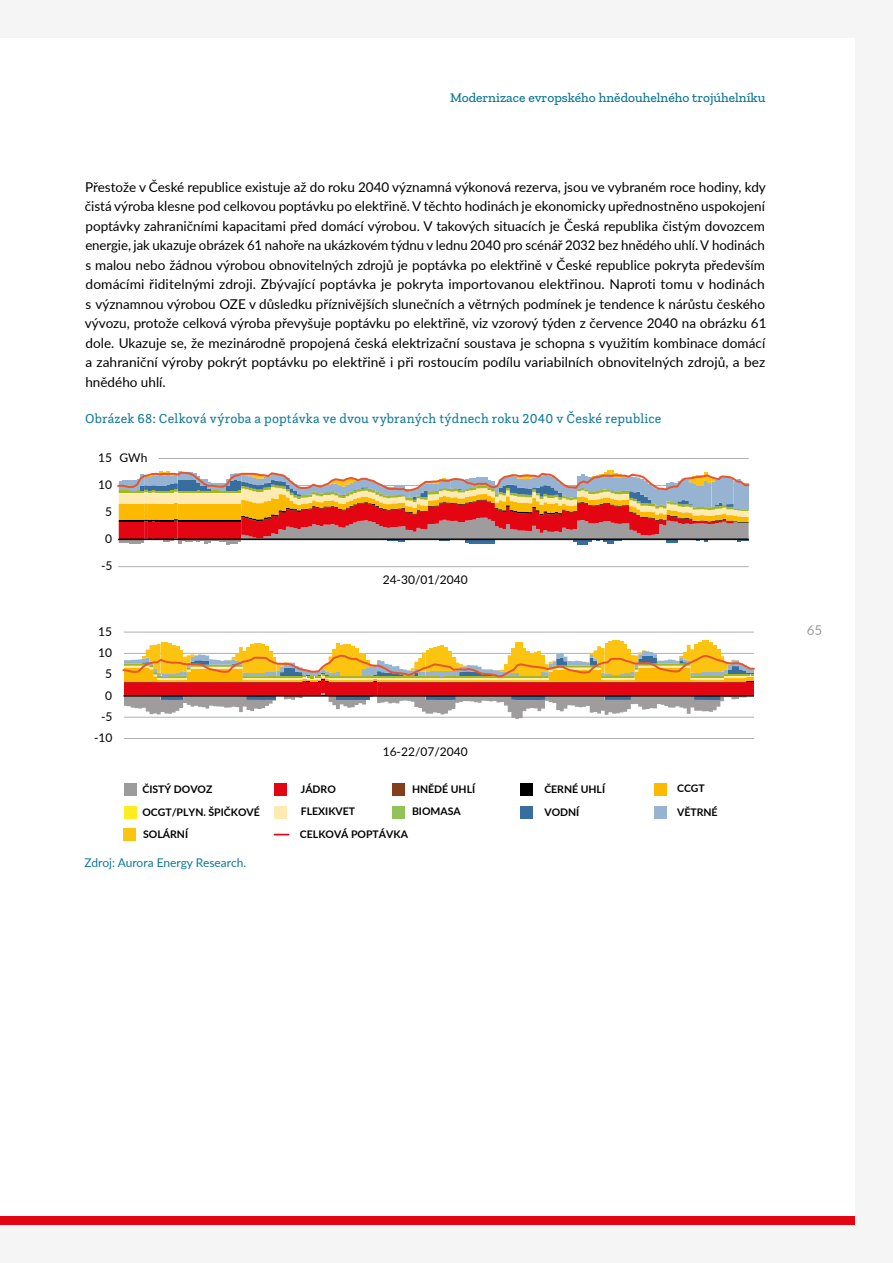
<style>
.page{position:relative;width:893px;height:1263px;background:#f5f5f5}
.page>*{position:absolute;margin:0;border:0;box-sizing:border-box;transform-origin:0 0}
.Normal_wrd_7{font:13.5px/19.5px "Lato";color:#000}
.tytuł_rysunek{font:13.5px "Questa Slab";letter-spacing:.015em;color:#0e7896}
.t1{font:500 13.5px "Zilla Slab";color:#0e7896}
.t2{font:13.5px "Lato";color:#9c9c9c}
.t3{font:12px/21.3px "Lato";color:#000}
.rysunek_podpis{font:12px "Lato";color:#0e7896}
.t4{font:700 10.5px "Lato";color:#000}
</style>
<div class="page">
<div style="left:0;top:38px;width:855px;height:1187px;background:#fff"></div>
<div style="left:0;top:1216px;width:855px;height:8px;background:#e30612"></div>
<hr style="left:118px;top:566px;width:631px;height:1px;background:#b0b0ae">
<hr style="left:159px;top:458px;width:590px;height:1px;background:#b0b0ae">
<hr style="left:123px;top:738px;width:631px;height:1px;background:#b0b0ae">
<hr style="left:123px;top:632px;width:631px;height:1px;background:#b0b0ae">
<hr style="left:118px;top:458px;width:1px;height:109px;background:#fff">
<svg style="left:117px;top:470px;width:633px;height:74px;background:#c8947b"></svg>
<hr style="left:161px;top:642px;width:3px;height:32px;background:#fdc311">
<hr style="left:164px;top:642px;width:4px;height:32px;background:#fdc311">
<hr style="left:168px;top:643px;width:4px;height:31px;background:#fdc311">
<hr style="left:172px;top:645px;width:4px;height:28px;background:#fdc311">
<hr style="left:176px;top:646px;width:3px;height:26px;background:#fdc311">
<hr style="left:247px;top:647px;width:3px;height:26px;background:#fdc311">
<hr style="left:250px;top:645px;width:4px;height:28px;background:#fdc311">
<hr style="left:254px;top:644px;width:4px;height:29px;background:#fdc311">
<hr style="left:258px;top:643px;width:3px;height:29px;background:#fdc311">
<hr style="left:261px;top:644px;width:4px;height:29px;background:#fdc311">
<hr style="left:265px;top:647px;width:4px;height:25px;background:#fdc311">
<hr style="left:332px;top:649px;width:4px;height:23px;background:#fdc311">
<hr style="left:336px;top:644px;width:4px;height:28px;background:#fdc311">
<hr style="left:340px;top:646px;width:3px;height:30px;background:#fdc311">
<hr style="left:343px;top:644px;width:4px;height:32px;background:#fdc311">
<hr style="left:347px;top:645px;width:4px;height:31px;background:#fdc311">
<hr style="left:351px;top:646px;width:4px;height:30px;background:#fdc311">
<hr style="left:355px;top:649px;width:3px;height:27px;background:#fdc311">
<hr style="left:429px;top:648px;width:4px;height:23px;background:#fdc311">
<hr style="left:433px;top:647px;width:4px;height:23px;background:#fdc311">
<hr style="left:437px;top:646px;width:3px;height:25px;background:#fdc311">
<hr style="left:440px;top:646px;width:4px;height:25px;background:#fdc311">
<hr style="left:444px;top:647px;width:4px;height:24px;background:#fdc311">
<hr style="left:511px;top:648px;width:4px;height:25px;background:#fdc311">
<hr style="left:515px;top:642px;width:4px;height:30px;background:#fdc311">
<hr style="left:519px;top:642px;width:4px;height:34px;background:#fdc311">
<hr style="left:523px;top:648px;width:3px;height:28px;background:#fdc311">
<hr style="left:605px;top:643px;width:3px;height:30px;background:#fdc311">
<hr style="left:608px;top:641px;width:4px;height:33px;background:#fdc311">
<hr style="left:612px;top:640px;width:4px;height:34px;background:#fdc311">
<hr style="left:616px;top:640px;width:4px;height:34px;background:#fdc311">
<hr style="left:620px;top:641px;width:3px;height:33px;background:#fdc311">
<hr style="left:623px;top:644px;width:4px;height:29px;background:#fdc311">
<hr style="left:627px;top:649px;width:4px;height:23px;background:#fdc311">
<hr style="left:694px;top:644px;width:4px;height:29px;background:#fdc311">
<hr style="left:698px;top:642px;width:4px;height:30px;background:#fdc311">
<hr style="left:702px;top:640px;width:3px;height:32px;background:#fdc311">
<hr style="left:705px;top:640px;width:4px;height:31px;background:#fdc311">
<hr style="left:709px;top:642px;width:4px;height:30px;background:#fdc311">
<hr style="left:713px;top:645px;width:4px;height:27px;background:#fdc311">
<hr style="left:150px;top:645px;width:3px;height:16px;background:#fdc311">
<hr style="left:153px;top:645px;width:4px;height:24px;background:#fdc311">
<svg style="left:157px;top:644px;width:4px;height:6px"></svg>
<svg style="left:239px;top:647px;width:4px;height:3px"></svg>
<svg style="left:597px;top:646px;width:4px;height:4px"></svg>
<svg style="left:687px;top:645px;width:4px;height:5px"></svg>
<hr style="left:691px;top:649px;width:3px;height:24px;background:#fdc311">
<hr style="left:123px;top:632px;width:1px;height:106px;background:#fff">
<svg style="left:122px;top:650px;width:633px;height:69px"></svg>
<div style="left:274px;top:806px;width:13px;height:13px;background:#ffebb1"></div>
<div style="left:392px;top:783px;width:13px;height:13px;background:#853e1b"></div>
<div style="left:521px;top:783px;width:12px;height:13px;background:#000"></div>
<div style="left:124px;top:783px;width:12px;height:13px;background:#9c9c9c"></div>
<div style="left:124px;top:828px;width:12px;height:12px;background:#fdc311"></div>
<div style="left:654px;top:806px;width:13px;height:13px;background:#96b3d1"></div>
<div style="left:654px;top:783px;width:13px;height:13px;background:#fbb900"></div>
<div style="left:124px;top:806px;width:12px;height:13px;background:#ffed1f"></div>
<div style="left:392px;top:806px;width:13px;height:13px;background:#93c257"></div>
<div style="left:521px;top:806px;width:12px;height:13px;background:#386da0"></div>
<div style="left:274px;top:783px;width:13px;height:13px;background:#e30612"></div>
<svg style="left:274px;top:834px;width:15px;height:1px"></svg>
<p class="t1" style="left:450px;top:90px;width:317px">Modernizace evropského hnědouhelného trojúhelníku</p>
<p class="Normal_wrd_7" style="left:85px;top:176px;width:683px">Přestože v České republice existuje až do roku 2040 významná výkonová rezerva, jsou ve vybraném roce hodiny, kdy čistá výroba klesne pod celkovou poptávku po elektřině. V těchto hodinách je ekonomicky upřednostněno uspokojení poptávky zahraničními kapacitami před domácí výrobou. V takových situacích je Česká republika čistým dovozcem energie, jak ukazuje obrázek 61 nahoře na ukázkovém týdnu v lednu 2040 pro scénář 2032 bez hnědého uhlí. V hodinách s malou nebo žádnou výrobou obnovitelných zdrojů je poptávka po elektřině v České republice pokryta především domácími řiditelnými zdroji. Zbývající poptávka je pokryta importovanou elektřinou. Naproti tomu v hodinách s významnou výrobou OZE v důsledku příznivějších slunečních a větrných podmínek je tendence k nárůstu českého vývozu, protože celková výroba převyšuje poptávku po elektřině, viz vzorový týden z července 2040 na obrázku 61 dole. Ukazuje se, že mezinárodně propojená česká elektrizační soustava je schopna s využitím kombinace domácí a zahraniční výroby pokrýt poptávku po elektřině i při rostoucím podílu variabilních obnovitelných zdrojů, a bez hnědého uhlí.</p>
<p class="tytuł_rysunek" style="left:85px;top:410px;width:578px">Obrázek 68: Celková výroba a poptávka ve dvou vybraných týdnech roku 2040 v České republice</p>
<p class="t3" style="left:98px;top:447px;width:51px">15 GWh</p>
<p class="t3" style="left:98px;top:473px;width:15px">10</p>
<p class="t3" style="left:105px;top:500px;width:8px">5</p>
<p class="t3" style="left:105px;top:527px;width:8px">0</p>
<p class="t3" style="left:101px;top:554px;width:13px">-5</p>
<p class="t3" style="left:98px;top:620px;width:15px">15<br>10</p>
<p class="t3" style="left:105px;top:663px;width:8px">5</p>
<p class="t3" style="left:105px;top:684px;width:8px">0</p>
<p class="t3" style="left:101px;top:705px;width:13px">-5</p>
<p class="t3" style="left:94px;top:727px;width:20px">-10</p>
<p class="t3" style="left:383px;top:568px;width:87px">24-30/01/2040</p>
<p class="t3" style="left:383px;top:741px;width:87px">16-22/07/2040</p>
<p class="t4" style="left:142px;top:781px;width:72px">ČISTÝ DOVOZ</p>
<p class="t4" style="left:301px;top:781px;width:37px">JÁDRO</p>
<p class="t4" style="left:412px;top:781px;width:65px">HNĚDÉ UHLÍ</p>
<p class="t4" style="left:142px;top:804px;width:119px">OCGT/PLYN. ŠPIČKOVÉ</p>
<p class="t4" style="left:544px;top:781px;width:62px">ČERNÉ UHLÍ</p>
<p class="t4" style="left:677px;top:781px;width:29px">CCGT</p>
<p class="t4" style="left:412px;top:804px;width:50px">BIOMASA</p>
<p class="t4" style="left:544px;top:804px;width:36px">VODNÍ</p>
<p class="t4" style="left:677px;top:804px;width:42px">VĚTRNÉ</p>
<p class="t4" style="left:301px;top:804px;width:56px">FLEXIKVET</p>
<p class="t4" style="left:143px;top:826px;width:46px">SOLÁRNÍ</p>
<p class="t4" style="left:300px;top:826px;width:110px">CELKOVÁ POPTÁVKA</p>
<p class="rysunek_podpis" style="left:85px;top:854px;width:163px">Zdroj: Aurora Energy Research.</p>
<p class="t2" style="left:807px;top:620px;width:17px">65</p>
</div>
